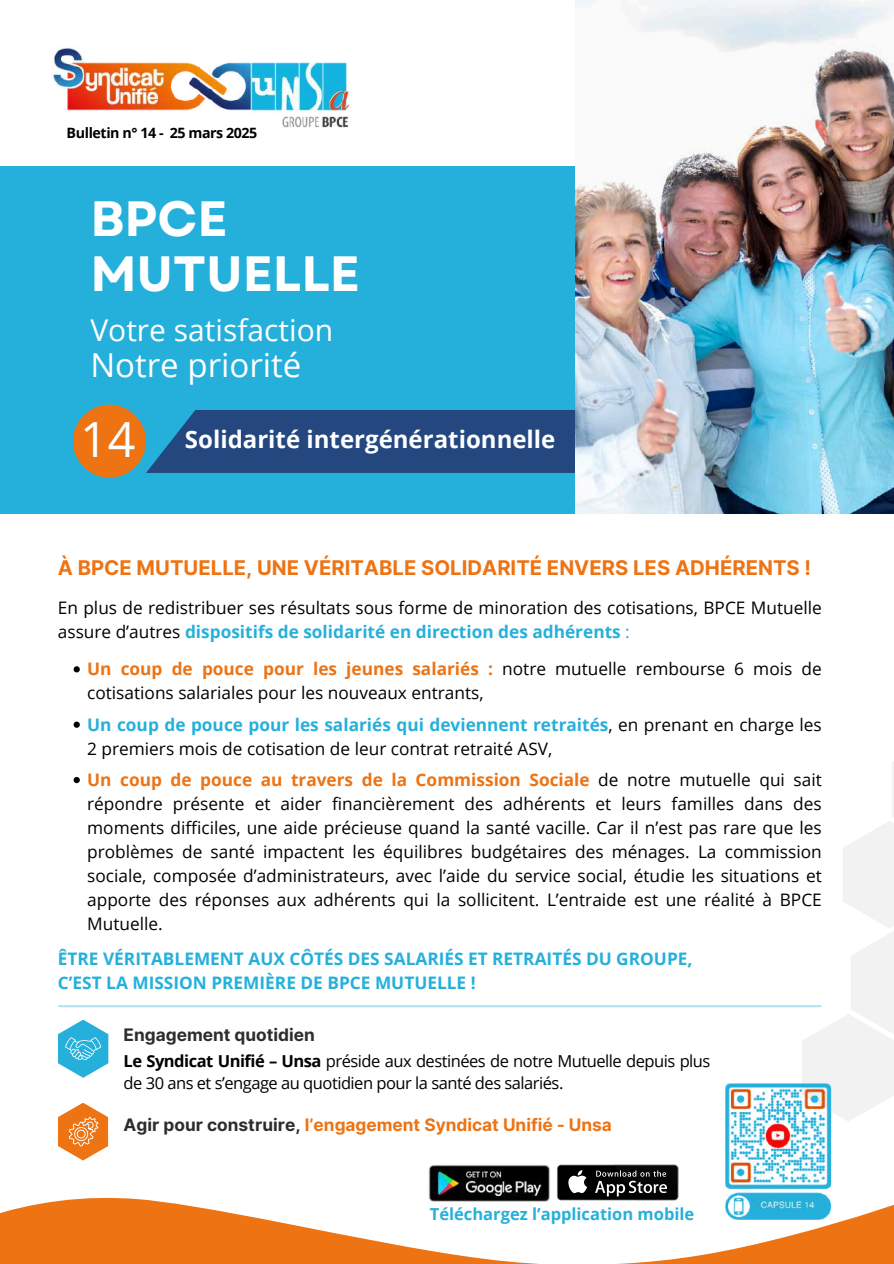
<style>
.page{position:relative;width:894px;height:1264px;background:#fff}
.page>*{position:absolute;margin:0;border:0;box-sizing:border-box;transform-origin:0 0}
.t1{font:700 49.5px/55.2px "Garet";color:#fff}
.t2{font:33px "Open Sans";color:#fff}
.t3{font:30px "Open Sans";color:#fff}
.t4{font:700 24px "Open Sans";color:#fff}
.t5{font:700 20.25px "Inter";color:#ed7313}
.t6{font:17.25px/24px "Open Sans";color:#000}
.t7{font:700 17.25px/24px "Open Sans";color:#24b0db}
.t8{font:700 17.25px "Inter";color:#ed7313}
.t9{font:700 17.25px "Inter";color:#2c2d2d}
.t10{font:16.5px/22.5px "Open Sans";letter-spacing:-.03em;color:#000}
.t11{font:700 16.5px "Open Sans";color:#24b0db}
.t12{font:700 14.25px "Open Sans";letter-spacing:-.03em;color:#000}
.s1{font-weight:400;font-size:48.45px}
.s2{font-weight:700;color:#24b0db}
.s3{color:#24b0db}
.s4{font-weight:700;color:#ed7313}
.s5{font-weight:700}
.s6{color:#2c2d2d}
</style>
<div class="page">
<div style="left:0;top:166px;width:893px;height:347px;background:#24b0db"></div>
<svg style="left:801px;top:762px;width:92px;height:359px"></svg>
<img style="left:52px;top:48px;width:299px;height:80px">
<div style="left:73px;top:405px;width:73px;height:73px;background:#ed7313;border-radius:50%"></div>
<div style="left:146px;top:410px;width:429px;height:63px;background:#244780"></div>
<img style="left:575px;top:0;width:318px;height:513px">
<svg style="left:0;top:1160px;width:893px;height:103px"></svg>
<img style="left:709px;top:1083px;width:137px;height:136px">
<svg style="left:557px;top:1164px;width:121px;height:36px;background:#353535"></svg>
<img style="left:421px;top:1160px;width:136px;height:49px">
<svg style="left:58px;top:1019px;width:50px;height:59px"></svg>
<svg style="left:58px;top:1103px;width:50px;height:57px"></svg>
<svg style="left:74px;top:666px;width:6px;height:6px"></svg>
<svg style="left:74px;top:721px;width:6px;height:6px"></svg>
<svg style="left:74px;top:777px;width:6px;height:6px"></svg>
<hr style="left:59px;top:1005px;width:761px;height:2px;background:#24b0db">
<p class="t12" style="left:67px;top:123px;width:192px">Bulletin n° 14 - 25 mars 2025</p>
<h1 class="t1" style="left:90px;top:191px;width:271px">BPCE<br>MUTUELLE</h1>
<h3 class="t3" style="left:90px;top:309px;width:244px">Votre satisfaction</h3>
<h2 class="t2" style="left:90px;top:342px;width:212px">Notre priorité</h2>
<h3 class="t4" style="left:80px;top:422px;width:476px"><span class="s1">14</span> Solidarité intergénérationnelle</h3>
<p class="t5" style="left:58px;top:555px;width:754px">À BPCE MUTUELLE, UNE VÉRITABLE SOLIDARITÉ ENVERS LES ADHÉRENTS !</p>
<p class="t6" style="left:58px;top:595px;width:765px">En plus de redistribuer ses résultats sous forme de minoration des cotisations, BPCE Mutuelle assure d’autres <span class="s2">dispositifs de solidarité en direction des adhérents</span> <span class="s3">:</span></p>
<p class="t6" style="left:87px;top:656px;width:735px"><span class="s4">Un coup de pouce pour les jeunes salariés :</span> notre mutuelle rembourse 6 mois de cotisations salariales pour les nouveaux entrants,</p>
<p class="t6" style="left:87px;top:712px;width:735px"><span class="s2">Un coup de pouce pour les salariés qui deviennent retraités</span>, en prenant en charge les<br>2 premiers mois de cotisation de leur contrat retraité ASV,</p>
<p class="t6" style="left:87px;top:767px;width:736px;text-align:justify"><span class="s4">Un coup de pouce au travers de la Commission Sociale</span> de notre mutuelle qui sait répondre présente et aider financièrement des adhérents et leurs familles dans des moments difficiles, une aide précieuse quand la santé vacille. Car il n’est pas rare que les problèmes de santé impactent les équilibres budgétaires des ménages. La commission sociale, composée d’administrateurs, avec l’aide du service social, étudie les situations et apporte des réponses aux adhérents qui la sollicitent. L’entraide est une réalité à BPCE Mutuelle.</p>
<p class="t7" style="left:58px;top:945px;width:636px">ÊTRE VÉRITABLEMENT AUX CÔTÉS DES SALARIÉS ET RETRAITÉS DU GROUPE,<br>C’EST LA MISSION PREMIÈRE DE BPCE MUTUELLE !</p>
<p class="t9" style="left:123px;top:1024px;width:193px">Engagement quotidien</p>
<p class="t10" style="left:123px;top:1049px;width:588px"><span class="s5">Le Syndicat Unifié – Unsa</span> préside aux destinées de notre Mutuelle depuis plus de 30 ans et s’engage au quotidien pour la santé des salariés.</p>
<p class="t8" style="left:123px;top:1114px;width:489px"><span class="s6">Agir pour construire,</span> l’engagement Syndicat Unifié - Unsa</p>
<p class="t11" style="left:429px;top:1202px;width:266px">Téléchargez l’application mobile</p>
</div>
